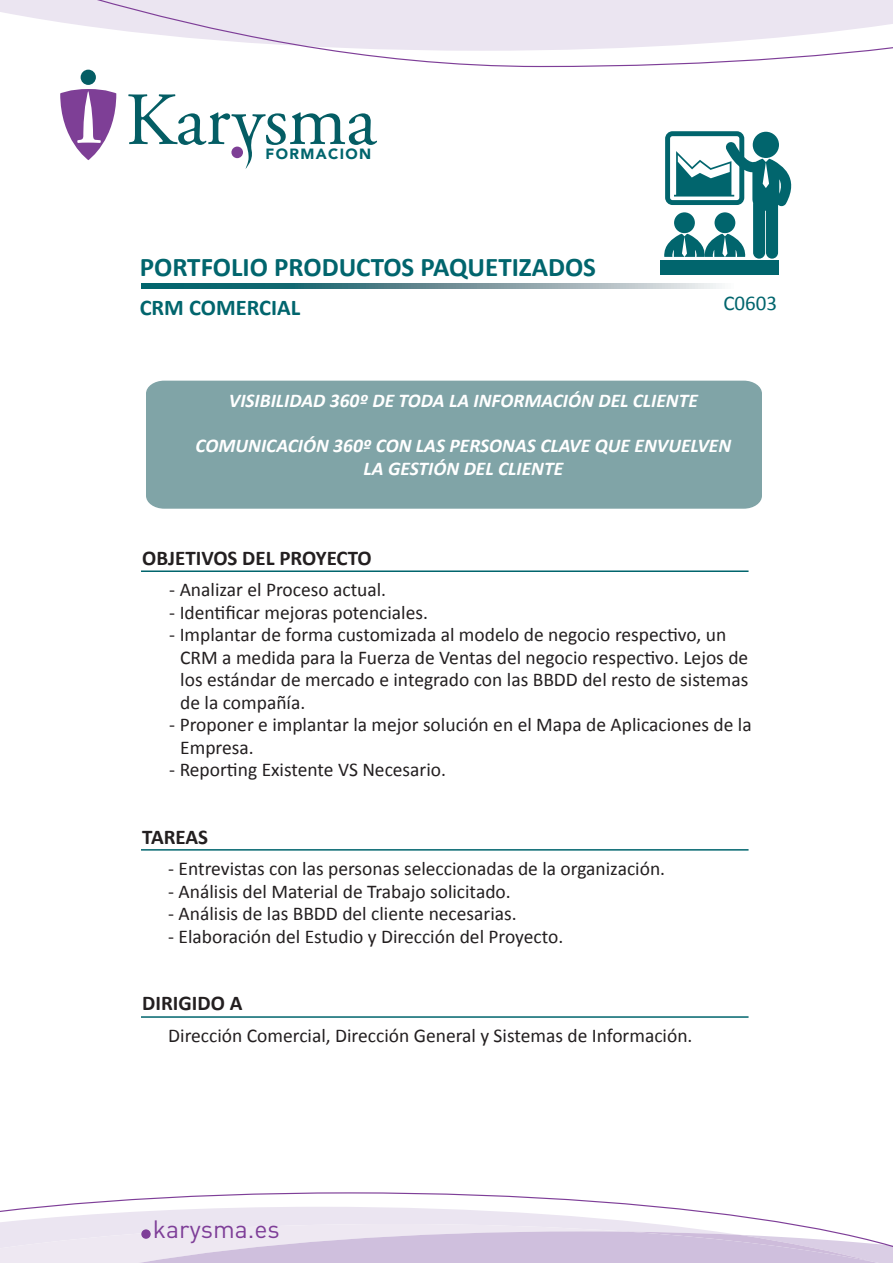
<style>
.page{position:relative;width:893px;height:1263px;background:#fff}
.page>*{position:absolute;margin:0;border:0;box-sizing:border-box;transform-origin:0 0}
.t1{font:700 27px "Calibri";color:#01656d}
.t2{font:24.75px "DIN";color:#7e3e98}
.t3{font:700 22.5px "Calibri";color:#01656d}
.t4{font:700 21px "Calibri";color:#231f20}
.t5{font:21px "Calibri";color:#01656d}
.t6{font:19.5px/22.5px "Calibri";color:#231f20}
.t7{font:italic 700 19.5px/22.5px "Calibri";color:#fff;text-align:center}
.t8{font:900 14.85px "Avenir";letter-spacing:.095em;color:#01656d}
</style>
<div class="page">
<div style="left:146px;top:381px;width:616px;height:128px;background:#80a4a7"></div>
<svg style="left:0;top:1192px;width:893px;height:71px"></svg>
<svg style="left:0;top:0;width:893px;height:67px"></svg>
<svg style="left:142px;top:284px;width:580px;height:4px"></svg>
<div style="left:660px;top:260px;width:119px;height:15px;background:#01656d"></div>
<svg style="left:664px;top:131px;width:128px;height:128px"></svg>
<div style="left:141px;top:1229px;width:10px;height:10px;background:#7e3e98;border-radius:50%"></div>
<hr style="left:141px;top:849px;width:607px;height:2px;background:#01656d">
<hr style="left:141px;top:1016px;width:607px;height:2px;background:#01656d">
<hr style="left:141px;top:570px;width:607px;height:2px;background:#01656d">
<svg style="left:128px;top:94px;width:249px;height:75px"></svg>
<div style="left:81px;top:70px;width:15px;height:15px;background:#045d64;border-radius:50%"></div>
<svg style="left:60px;top:89px;width:56px;height:71px"></svg>
<p class="t8" style="left:266px;top:141px;width:107px">FORMACION</p>
<h1 class="t1" style="left:140px;top:250px;width:458px">PORTFOLIO PRODUCTOS PAQUETIZADOS</h1>
<p class="t3" style="left:140px;top:293px;width:162px">CRM COMERCIAL</p>
<p class="t5" style="left:723px;top:290px;width:55px">C0603</p>
<p class="t7" style="left:229px;top:389px;width:471px">VISIBILIDAD 360º DE TODA LA INFORMACIÓN DEL CLIENTE</p>
<p class="t7" style="left:195px;top:434px;width:537px">COMUNICACIÓN 360º CON LAS PERSONAS CLAVE QUE ENVUELVEN<br>LA GESTIÓN DEL CLIENTE</p>
<p class="t4" style="left:142px;top:544px;width:231px">OBJETIVOS DEL PROYECTO</p>
<p class="t6" style="left:169px;top:579px;width:218px">- Analizar el Proceso actual.</p>
<p class="t6" style="left:169px;top:601px;width:260px">- Identificar mejoras potenciales.</p>
<p class="t6" style="left:180px;top:624px;width:570px;text-indent:-11px">- Implantar de forma customizada al modelo de negocio respectivo, un CRM a medida para la Fuerza de Ventas del negocio respectivo. Lejos de los estándar de mercado e integrado con las BBDD del resto de sistemas de la compañía.</p>
<p class="t6" style="left:180px;top:714px;width:573px;text-indent:-11px">- Proponer e implantar la mejor solución en el Mapa de Aplicaciones de la<br>Empresa.</p>
<p class="t6" style="left:169px;top:759px;width:278px">- Reporting Existente VS Necesario.</p>
<p class="t4" style="left:142px;top:823px;width:67px">TAREAS</p>
<p class="t6" style="left:168px;top:858px;width:498px">- Entrevistas con las personas seleccionadas de la organización.</p>
<p class="t6" style="left:168px;top:880px;width:344px">- Análisis del Material de Trabajo solicitado.</p>
<p class="t6" style="left:168px;top:903px;width:350px">- Análisis de las BBDD del cliente necesarias.</p>
<p class="t6" style="left:168px;top:925px;width:397px">- Elaboración del Estudio y Dirección del Proyecto.</p>
<p class="t4" style="left:142px;top:990px;width:102px">DIRIGIDO A</p>
<p class="t6" style="left:168px;top:1024px;width:526px">Dirección Comercial, Dirección General y Sistemas de Información.</p>
<p class="t2" style="left:153px;top:1214px;width:128px">karysma.es</p>
</div>
